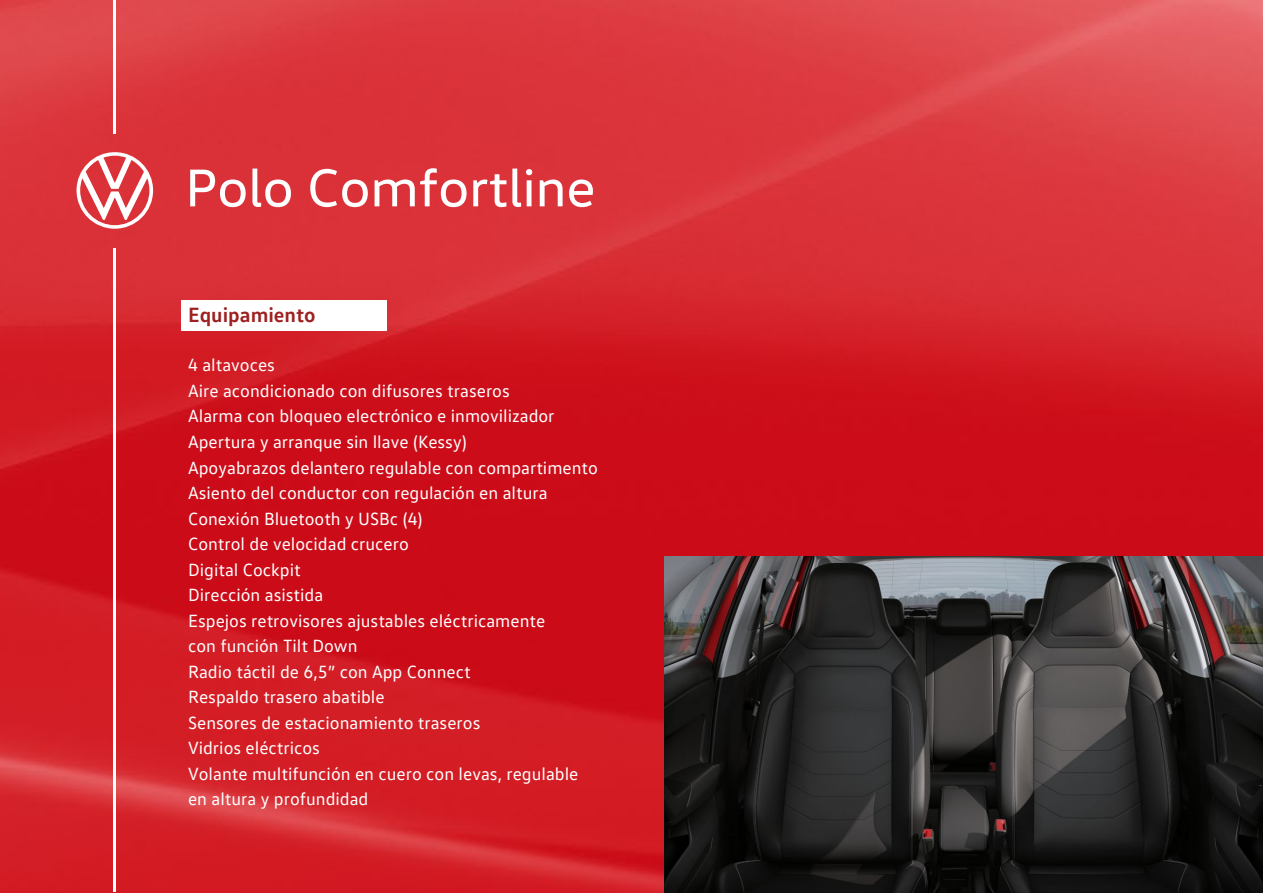
<style>
.page{position:relative;width:1263px;height:893px;background:#fff}
.page>*{position:absolute;margin:0;border:0;box-sizing:border-box;transform-origin:0 0}
.t1{font:54px "VW Head";color:#fff}
.t2{font:700 21px "VW Text";color:#9e2020}
.t3{font:18px/25.5px "VW Text";color:#fff}
</style>
<div class="page">
<img style="left:0;top:0;width:1263px;height:893px">
<div style="left:182px;top:301px;width:205px;height:30px;background:#fff"></div>
<svg style="left:77px;top:152px;width:76px;height:77px"></svg>
<hr style="left:114px;top:0;width:2px;height:133px;background:#fff">
<hr style="left:114px;top:248px;width:2px;height:644px;background:#fff">
<img style="left:664px;top:556px;width:599px;height:337px">
<h1 class="t1" style="left:185px;top:154px;width:412px">Polo Comfortline</h1>
<p class="t2" style="left:188px;top:301px;width:129px">Equipamiento</p>
<p class="t3" style="left:188px;top:352px;width:411px">4 altavoces<br>Aire acondicionado con difusores traseros<br>Alarma con bloqueo electrónico e inmovilizador Apertura y arranque sin llave (Kessy)<br>Apoyabrazos delantero regulable con compartimento Asiento del conductor con regulación en altura Conexión Bluetooth y USBc (4)<br>Control de velocidad crucero<br>Digital Cockpit<br>Dirección asistida<br>Espejos retrovisores ajustables eléctricamente<br>con función Tilt Down<br>Radio táctil de 6,5” con App Connect<br>Respaldo trasero abatible<br>Sensores de estacionamiento traseros<br>Vidrios eléctricos<br>Volante multifunción en cuero con levas, regulable en altura y profundidad</p>
</div>
